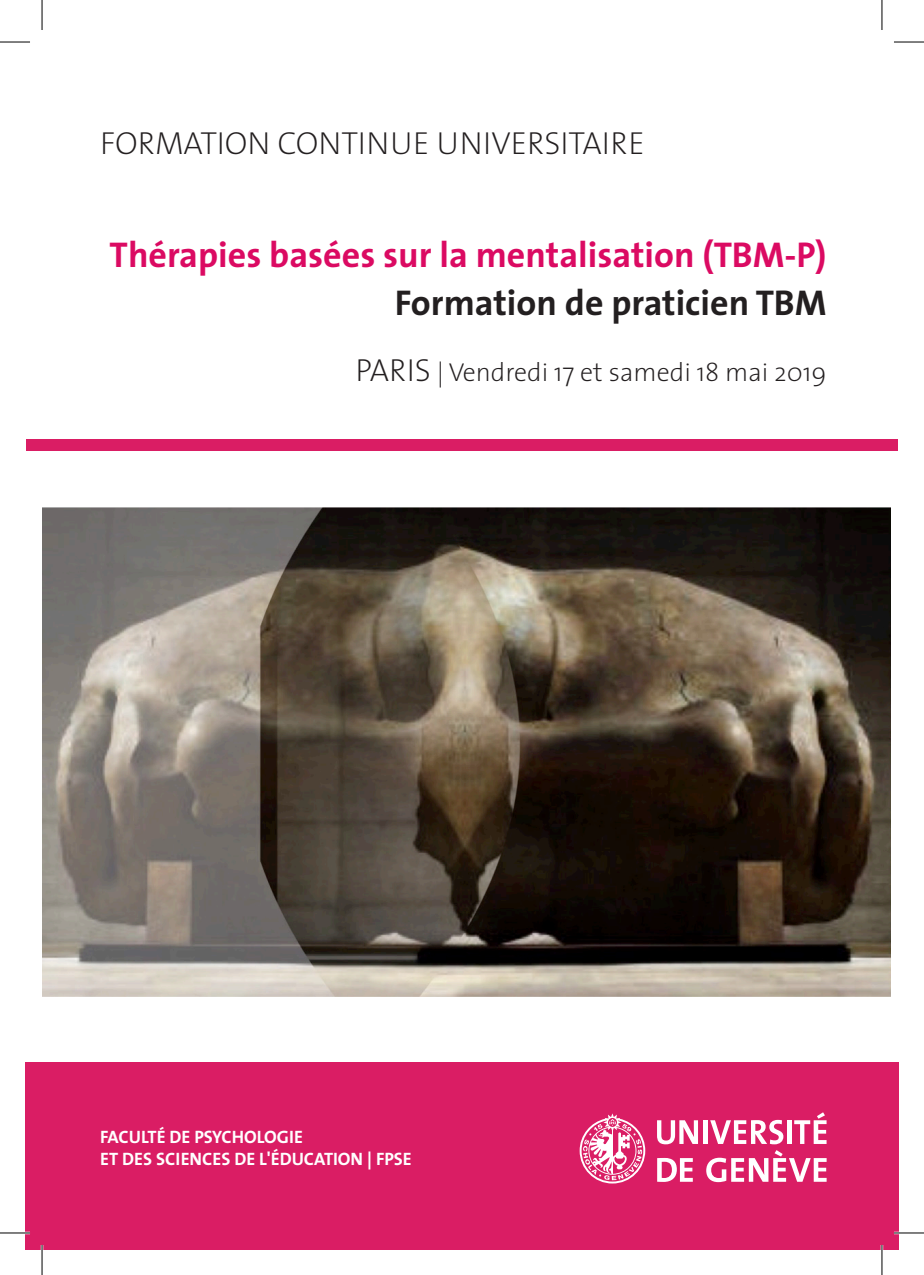
<style>
.page{position:relative;width:924px;height:1275px;background:#fff}
.page>*{position:absolute;margin:0;border:0;box-sizing:border-box;transform-origin:0 0}
.t1{font:700 36px "The Sans";color:#db0a62}
.t2{font:700 36px "The Sans";color:#231f20}
.t3{font:200 32px "The Sans";color:#231f20}
.t4{font:200 26px "The Sans";color:#231f20}
.t5{font:700 18px "The Sans";color:#fff}
.s1{font-size:32px}
</style>
<div class="page">
<div style="left:26px;top:439px;width:871px;height:11px;background:#da1d64"></div>
<div style="left:25px;top:1062px;width:873px;height:188px;background:#da1d64"></div>
<svg style="left:579px;top:1113px;width:66px;height:70px"></svg>
<svg style="left:657px;top:1120px;width:40px;height:24px"></svg>
<div style="left:702px;top:1120px;width:5px;height:24px;background:#fff"></div>
<svg style="left:710px;top:1119px;width:73px;height:25px"></svg>
<svg style="left:787px;top:1120px;width:3px;height:24px"></svg>
<svg style="left:794px;top:1112px;width:32px;height:32px"></svg>
<svg style="left:657px;top:1158px;width:35px;height:24px"></svg>
<svg style="left:706px;top:1150px;width:120px;height:32px"></svg>
<img style="left:42px;top:507px;width:848px;height:489px">
<hr style="left:0;top:1231px;width:30px;height:3px;background:#fff">
<hr style="left:893px;top:1231px;width:30px;height:3px;background:#fff">
<hr style="left:41px;top:1245px;width:2px;height:30px;background:#fff">
<hr style="left:880px;top:1245px;width:2px;height:30px;background:#fff">
<hr style="left:0;top:42px;width:30px;height:1px;background:#000">
<hr style="left:893px;top:42px;width:30px;height:1px;background:#000">
<hr style="left:0;top:1232px;width:30px;height:1px;background:#000">
<hr style="left:893px;top:1232px;width:30px;height:1px;background:#000">
<hr style="left:42px;top:0;width:1px;height:30px;background:#000">
<hr style="left:42px;top:1245px;width:1px;height:30px;background:#000">
<hr style="left:881px;top:0;width:1px;height:30px;background:#000">
<hr style="left:881px;top:1245px;width:1px;height:30px;background:#000">
<p class="t3" style="left:100px;top:117px;width:545px">FORMATION CONTINUE UNIVERSITAIRE</p>
<p class="t1" style="left:110px;top:224px;width:718px">Thérapies basées sur la mentalisation (TBM-P)</p>
<p class="t2" style="left:395px;top:272px;width:433px">Formation de praticien TBM</p>
<p class="t4" style="left:355px;top:351px;width:472px"><span class="s1">PARIS</span> | Vendredi 17 et samedi 18 mai 2019</p>
<p class="t5" style="left:100px;top:1122px;width:204px">FACULTÉ DE PSYCHOLOGIE</p>
<p class="t5" style="left:100px;top:1144px;width:313px">ET DES SCIENCES DE L'ÉDUCATION | FPSE</p>
</div>
